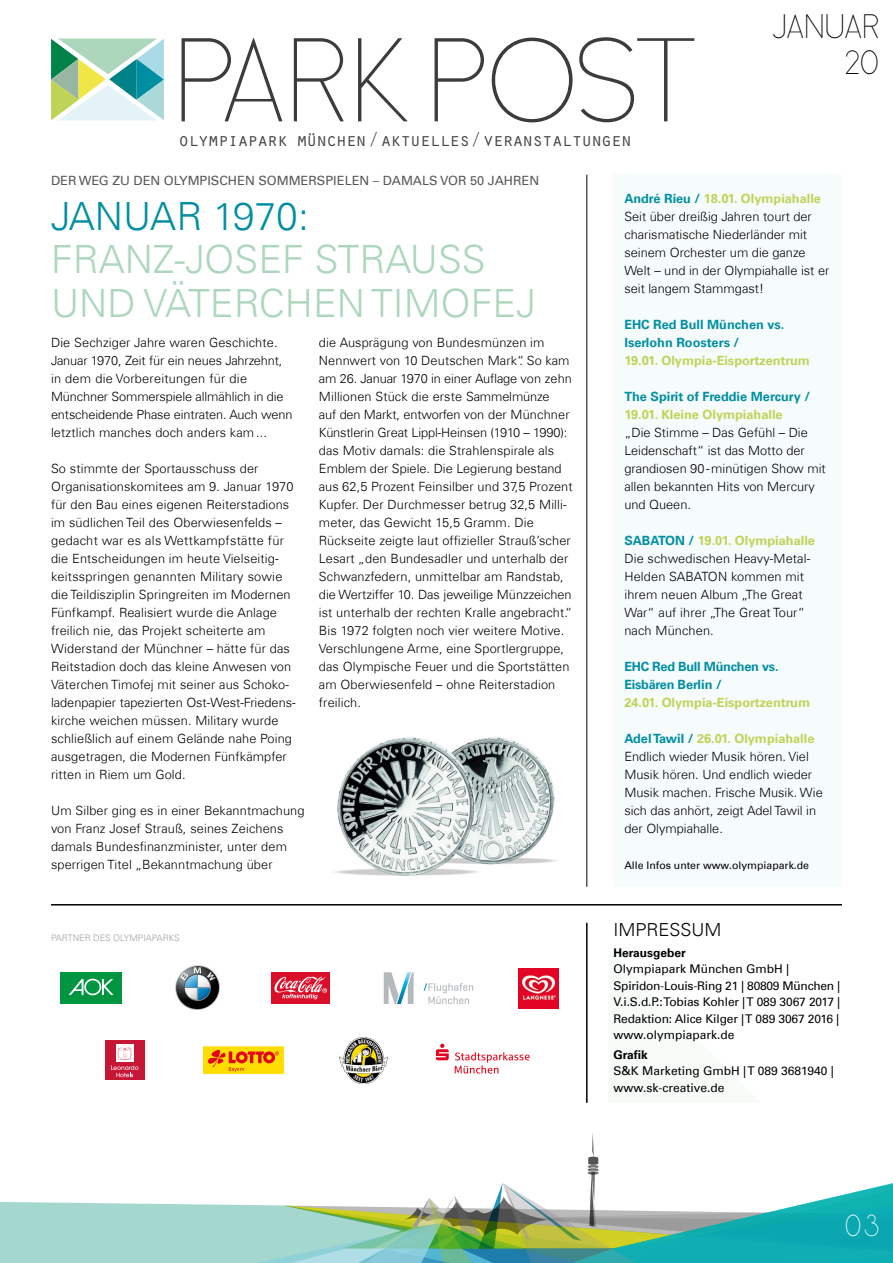
<style>
.page{position:relative;width:893px;height:1263px;background:#fff}
.page>*{position:absolute;margin:0;border:0;box-sizing:border-box;transform-origin:0 0}
.t1{font:105.3px "Satellite";letter-spacing:-.02em;color:#3c3c3b}
.t2{font:300 39px/43.5px "Univers Com 45";color:#acd7bd}
.t3{font:300 39px "Univers Com 45";color:#008fa2}
.t4{font:30px/36.2px "Satellite";letter-spacing:-.02em;color:#000;text-align:right}
.t5{font:27px "Satellite";color:#fff}
.t6{font:18.9px "Orator Std";letter-spacing:-.08em;color:#474746}
.t7{font:300 18px "Univers Com 45";color:#000}
.t8{font:300 12.75px/18px "Univers Com 45";letter-spacing:.01em;color:#000}
.t9{font:300 12.75px/18px "Univers Com 45";letter-spacing:-.01em;color:#000}
.t10{font:700 12.75px "Univers Com 65";color:#bfd356}
.t11{font:700 12.75px/18px "Univers Com 65";color:#008fa2}
.t12{font:12.75px "Univers Com 55 Roman";color:#575756}
.t13{font:700 12.75px/18px "Univers Com 65";letter-spacing:-.02em;color:#008fa2}
.t14{font:12px/16.5px "Univers Com 55 Roman";letter-spacing:-.01em;color:#000}
.t15{font:700 12px "Univers Com 65";color:#000}
.t16{font:10.5px "Univers Com 55 Roman";color:#000}
.t17{font:300 9px "Univers Com 45";color:#a1a1a1}
.s1{color:#008fa2}
</style>
<div class="page">
<svg style="left:0;top:1133px;width:893px;height:130px"></svg>
<svg style="left:51px;top:38px;width:113px;height:83px;background:#a8d3bb"></svg>
<hr style="left:51px;top:904px;width:791px;height:1px;background:#000">
<hr style="left:586px;top:923px;width:2px;height:180px;background:#000">
<img style="left:340px;top:1037px;width:48px;height:47px">
<div style="left:271px;top:972px;width:59px;height:32px;background:#da0e29"></div>
<svg style="left:274px;top:976px;width:53px;height:23px"></svg>
<div style="left:203px;top:1046px;width:81px;height:28px;background:#fd0"></div>
<svg style="left:208px;top:1050px;width:71px;height:22px"></svg>
<div style="left:61px;top:972px;width:61px;height:32px;background:#009641"></div>
<svg style="left:69px;top:978px;width:45px;height:18px"></svg>
<svg style="left:424px;top:983px;width:49px;height:21px"></svg>
<svg style="left:384px;top:972px;width:30px;height:32px"></svg>
<svg style="left:436px;top:1044px;width:13px;height:16px"></svg>
<svg style="left:455px;top:1052px;width:75px;height:21px"></svg>
<img style="left:175px;top:965px;width:45px;height:45px">
<div style="left:105px;top:1040px;width:40px;height:39px;background:#c61535"></div>
<div style="left:116px;top:1044px;width:18px;height:18px;background:#fff"></div>
<svg style="left:111px;top:1045px;width:27px;height:32px"></svg>
<img style="left:518px;top:968px;width:40px;height:40px">
<img style="left:327px;top:682px;width:247px;height:224px">
<div style="left:614px;top:175px;width:228px;height:712px;background:#f6fbfc"></div>
<hr style="left:586px;top:175px;width:1px;height:712px;background:#000">
<h1 class="t1" style="left:175px;top:12px;width:525px">PARK POST</h1>
<h3 class="t6" style="left:178px;top:126px;width:455px">olympiapark münchen/aktuelles/veranstaltungen</h3>
<h3 class="t4" style="left:771px;top:7px;width:110px">JANUAR<br>20</h3>
<p class="t12" style="left:51px;top:172px;width:490px">DER WEG ZU DEN OLYMPISCHEN SOMMERSPIELEN – DAMALS VOR 50 JAHREN</p>
<h2 class="t3" style="left:51px;top:192px;width:259px">JANUAR 1970:</h2>
<h2 class="t2" style="left:51px;top:238px;width:486px">FRANZ-JOSEF STRAUSS<br>UND VÄTERCHEN TIMOFEJ</h2>
<p class="t9" style="left:51px;top:333px;width:243px">Die Sechziger Jahre waren Geschichte.<br>Januar 1970, Zeit für ein neues Jahrzehnt, in dem die Vorbereitungen für die Münchner Sommerspiele allmählich in die entscheidende Phase eintraten. Auch wenn letztlich manches doch anders kam...</p>
<p class="t8" style="left:51px;top:459px;width:246px">So stimmte der Sportausschuss der Organisationskomitees am 9. Januar 1970 für den Bau eines eigenen Reiterstadions im südlichen Teil des Oberwiesenfelds – gedacht war es als Wettkampfstätte für die Entscheidungen im heute Vielseitig&shy;keitsspringen genannten Military sowie die Teildisziplin Springreiten im Modernen Fünfkampf. Realisiert wurde die Anlage freilich nie, das Projekt scheiterte am Widerstand der Münchner – hätte für das Reitstadion doch das kleine Anwesen von Väterchen Timofej mit seiner aus Schoko&shy;ladenpapier tapezierten Ost-West-Friedens&shy;kirche weichen müssen. Military wurde schließlich auf einem Gelände nahe Poing ausgetragen, die Modernen Fünfkämpfer ritten in Riem um Gold.</p>
<p class="t8" style="left:51px;top:801px;width:255px">Um Silber ging es in einer Bekanntmachung von Franz Josef Strauß, seines Zeichens damals Bundesfinanzminister, unter dem sperrigen Titel „Bekanntmachung über</p>
<p class="t8" style="left:319px;top:333px;width:255px">die Ausprägung von Bundesmünzen im Nennwert von 10 Deutschen Mark“. So kam am 26. Januar 1970 in einer Auflage von zehn Millionen Stück die erste Sammelmünze<br>auf den Markt, entworfen von der Münchner Künstlerin Great Lippl-Heinsen (1910 – 1990): das Motiv damals: die Strahlenspirale als Emblem der Spiele. Die Legierung bestand aus 62,5 Prozent Feinsilber und 37,5 Prozent Kupfer. Der Durchmesser betrug 32,5 Milli&shy;meter, das Gewicht 15,5 Gramm. Die Rückseite zeigte laut offizieller Strauß’scher Lesart „den Bundesadler und unterhalb der Schwanzfedern, unmittelbar am Randstab, die Wertziffer 10. Das jeweilige Münzzeichen ist unterhalb der rechten Kralle angebracht.“ Bis 1972 folgten noch vier weitere Motive.<br>Verschlungene Arme, eine Sportlergruppe, das Olympische Feuer und die Sportstätten am Oberwiesenfeld – ohne Reiterstadion freilich.</p>
<p class="t17" style="left:51px;top:932px;width:130px">PARTNER DES OLYMPIAPARKS</p>
<p class="t10" style="left:624px;top:191px;width:198px"><span class="s1">André Rieu /</span> 18.01. Olympiahalle</p>
<p class="t8" style="left:624px;top:207px;width:206px">Seit über dreißig Jahren tourt der charismatische Niederländer mit seinem Orchester um die ganze<br>Welt – und in der Olympiahalle ist er seit langem Stammgast!</p>
<p class="t11" style="left:624px;top:315px;width:162px">EHC Red Bull München vs.<br>Iserlohn Roosters /</p>
<p class="t10" style="left:624px;top:353px;width:187px">19.01. Olympia-Eisportzentrum</p>
<p class="t11" style="left:624px;top:387px;width:187px">The Spirit of Freddie Mercury /</p>
<p class="t10" style="left:624px;top:407px;width:160px">19.01. Kleine Olympiahalle</p>
<p class="t8" style="left:624px;top:423px;width:203px">„Die Stimme – Das Gefühl – Die<br>Leidenschaft“ ist das Motto der grandiosen 90-minütigen Show mit allen bekannten Hits von Mercury und Queen.</p>
<p class="t10" style="left:624px;top:533px;width:192px"><span class="s1">SABATON /</span> 19.01. Olympiahalle</p>
<p class="t8" style="left:624px;top:549px;width:187px">Die schwedischen Heavy-Metal-<br>Helden SABATON kommen mit ihrem neuen Album „The Great<br>War“ auf ihrer „The Great Tour“ nach München.</p>
<p class="t13" style="left:624px;top:657px;width:156px">EHC Red Bull München vs.<br>Eisbären Berlin /</p>
<p class="t10" style="left:624px;top:695px;width:187px">24.01. Olympia-Eisportzentrum</p>
<p class="t10" style="left:624px;top:731px;width:192px"><span class="s1">Adel Tawil /</span> 26.01. Olympiahalle</p>
<p class="t8" style="left:624px;top:747px;width:200px">Endlich wieder Musik hören. Viel<br>Musik hören. Und endlich wieder<br>Musik machen. Frische Musik. Wie sich das anhört, zeigt Adel Tawil in der Olympiahalle.</p>
<p class="t16" style="left:624px;top:859px;width:186px">Alle Infos unter www.olympiapark.de</p>
<h3 class="t7" style="left:613px;top:918px;width:109px">IMPRESSUM</h3>
<p class="t15" style="left:613px;top:945px;width:74px">Herausgeber</p>
<p class="t14" style="left:613px;top:961px;width:228px">Olympiapark München GmbH | Spiridon-Louis-Ring 21 | 80809 München | V.i.S.d.P.: Tobias Kohler | T 089 3067 2017 | Redaktion: Alice Kilger | T 089 3067 2016 | www.olympiapark.de</p>
<p class="t15" style="left:613px;top:1047px;width:36px">Grafik</p>
<p class="t14" style="left:613px;top:1063px;width:222px">S&amp;K Marketing GmbH | T 089 3681940 | www.sk-creative.de</p>
<h3 class="t5" style="left:844px;top:1208px;width:37px">03</h3>
</div>
